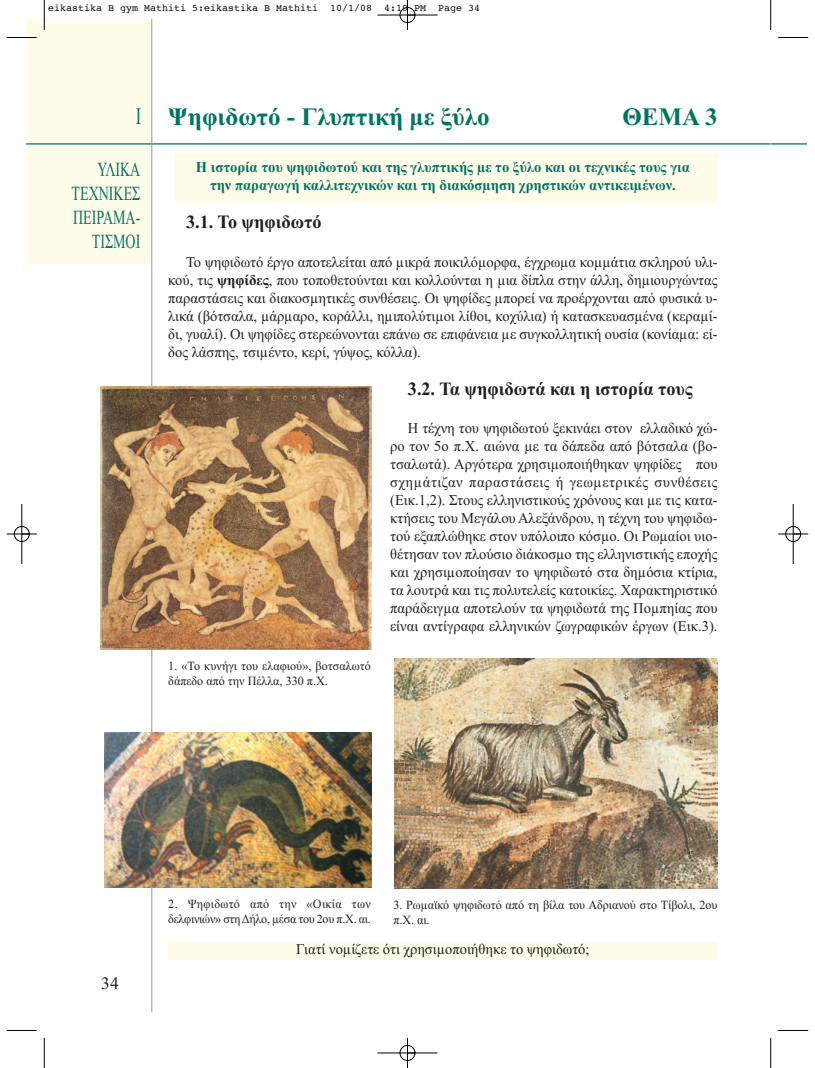
<style>
.page{position:relative;width:815px;height:1068px;background:#fff}
.page>*{position:absolute;margin:0;border:0;box-sizing:border-box;transform-origin:0 0}
.t1{font:700 25px "Times New Roman";color:#017462}
.t2{font:20px/24px "Times New Roman";color:#017462;text-align:right;scale:.7 1}
.t3{font:700 18.75px "Times New Roman";color:#231f20}
.t4{font:17.5px "Times New Roman";color:#231f20}
.t5{font:15px/18px "Times New Roman";color:#231f20;text-align:justify}
.t6{font:700 15px/18.2px "Times New Roman";color:#017462;text-align:center}
.t7{font:12.5px/15px "Times New Roman";color:#231f20}
.t8{font:12.5px/15px "Times New Roman";letter-spacing:-.02em;color:#231f20}
.t9{font:10px "Courier";color:#000}
.s1{font-weight:400;font-size:23.75px}
.s2{font-weight:700}
</style>
<div class="page">
<div style="left:175px;top:152px;width:543px;height:51px;background:#fffde9"></div>
<hr style="left:771px;top:143px;width:35px;height:1px;background:#017462">
<div style="left:26px;top:19px;width:125px;height:245px;background:#fffde9"></div>
<hr style="left:26px;top:143px;width:745px;height:1px;background:#017462">
<hr style="left:151px;top:19px;width:1px;height:992px;background:#939598">
<img style="left:101px;top:386px;width:271px;height:263px">
<img style="left:105px;top:732px;width:267px;height:155px">
<img style="left:394px;top:658px;width:324px;height:230px">
<div style="left:168px;top:941px;width:550px;height:18px;background:#fffde9"></div>
<hr style="left:44px;top:0;width:1px;height:30px;background:#000">
<hr style="left:7px;top:37px;width:30px;height:1px;background:#000">
<hr style="left:770px;top:0;width:1px;height:30px;background:#000">
<hr style="left:778px;top:37px;width:30px;height:1px;background:#000">
<hr style="left:44px;top:1037px;width:1px;height:30px;background:#000">
<hr style="left:7px;top:1029px;width:30px;height:1px;background:#000">
<hr style="left:770px;top:1037px;width:1px;height:30px;background:#000">
<hr style="left:778px;top:1029px;width:30px;height:1px;background:#000">
<div style="left:14px;top:526px;width:16px;height:15px;border:1px solid #fff;border-radius:50%"></div>
<div style="left:785px;top:526px;width:16px;height:15px;border:1px solid #fff;border-radius:50%"></div>
<hr style="left:377px;top:15px;width:60px;height:1px;background:#000">
<hr style="left:377px;top:1052px;width:60px;height:1px;background:#000">
<hr style="left:22px;top:504px;width:1px;height:60px;background:#000">
<hr style="left:793px;top:504px;width:1px;height:60px;background:#000">
<hr style="left:407px;top:0;width:1px;height:30px;background:#000">
<hr style="left:407px;top:1037px;width:1px;height:30px;background:#000">
<hr style="left:7px;top:533px;width:30px;height:1px;background:#000">
<hr style="left:778px;top:533px;width:30px;height:1px;background:#000">
<div style="left:400px;top:7px;width:15px;height:16px;border:1px solid #000;border-radius:50%"></div>
<div style="left:400px;top:1044px;width:15px;height:16px;border:1px solid #000;border-radius:50%"></div>
<div style="left:14px;top:526px;width:15px;height:15px;border:1px solid #000;border-radius:50%"></div>
<div style="left:786px;top:526px;width:15px;height:15px;border:1px solid #000;border-radius:50%"></div>
<p class="t9" style="left:48px;top:4px;width:433px">eikastika B gym Mathiti 5:eikastika B Mathiti 10/1/08 4:10 PM Page 34</p>
<h1 class="t1" style="left:136px;top:101px;width:355px"><span class="s1">I</span> Ψηφιδωτό - Γλυπτική με ξύλο</h1>
<h1 class="t1" style="left:622px;top:101px;width:97px">ΘΕΜΑ 3</h1>
<h2 class="t2" style="left:72px;top:159px;width:100px">ΥΛΙΚΑ<br>ΤΕΧΝΙΚΕΣ<br>ΠΕΙΡΑΜΑ-<br>ΤΙΣΜΟΙ</h2>
<p class="t6" style="left:196px;top:157px;width:495px">Η ιστορία του ψηφιδωτού και της γλυπτικής µε το ξύλο και οι τεχνικές τους για την παραγωγή καλλιτεχνικών και τη διακόσµηση χρηστικών αντικειµένων.</p>
<p class="t3" style="left:186px;top:211px;width:137px">3.1. Το ψηφιδωτό</p>
<p class="t5" style="left:168px;top:254px;width:551px;text-indent:18px">Το ψηφιδωτό έργο αποτελείται από µικρά ποικιλόµορφα, έγχρωµα κοµµάτια σκληρού υλι&shy;κού, τις <span class="s2">ψηφίδες</span>, που τοποθετούνται και κολλούνται η µια δίπλα στην άλλη, δηµιουργώντας παραστάσεις και διακοσµητικές συνθέσεις. Οι ψηφίδες µπορεί να προέρχονται από φυσικά υ&shy;λικά (βότσαλα, µάρµαρο, κοράλλι, ηµιπολύτιµοι λίθοι, κοχύλια) ή κατασκευασµένα (κεραµί&shy;δι, γυαλί). Οι ψηφίδες στερεώνονται επάνω σε επιφάνεια µε συγκολλητική ουσία (κονίαµα: εί&shy;δος λάσπης, τσιµέντο, κερί, γύψος, κόλλα).</p>
<p class="t3" style="left:408px;top:377px;width:286px">3.2. Τα ψηφιδωτά και η ιστορία τους</p>
<p class="t5" style="left:390px;top:420px;width:329px;text-indent:18px">Η τέχνη του ψηφιδωτού ξεκινάει στον ελλαδικό χώ&shy;ρο τον 5ο π.Χ. αιώνα µε τα δάπεδα από βότσαλα (βο&shy;τσαλωτά). Αργότερα χρησιµοποιήθηκαν ψηφίδες που σχηµάτιζαν παραστάσεις ή γεωµετρικές συνθέσεις (Εικ.1,2). Στους ελληνιστικούς χρόνους και µε τις κατα&shy;κτήσεις του Μεγάλου Αλεξάνδρου, η τέχνη του ψηφιδω&shy;τού εξαπλώθηκε στον υπόλοιπο κόσµο. Οι Ρωµαίοι υιο&shy;θέτησαν τον πλούσιο διάκοσµο της ελληνιστικής εποχής και χρησιµοποίησαν το ψηφιδωτό στα δηµόσια κτίρια, τα λουτρά και τις πολυτελείς κατοικίες. Χαρακτηριστικό παράδειγµα αποτελούν τα ψηφιδωτά της Ποµπηίας που είναι αντίγραφα ελληνικών ζωγραφικών έργων (Εικ.3).</p>
<p class="t7" style="left:168px;top:659px;width:204px">1. «Το κυνήγι του ελαφιού», βοτσαλωτό δάπεδο από την Πέλλα, 330 π.Χ.</p>
<p class="t4" style="left:101px;top:976px;width:19px">34</p>
<p class="t8" style="left:168px;top:897px;width:204px">2. Ψηφιδωτό από την «Οικία των δελφινιών» στη Δήλο, µέσα του 2ου π.Χ. αι.</p>
<p class="t7" style="left:393px;top:897px;width:326px">3. Ρωµαϊκό ψηφιδωτό από τη βίλα του Αδριανού στο Τίβολι, 2ου π.Χ. αι.</p>
<p class="t5" style="left:296px;top:941px;width:295px">Γιατί νοµίζετε ότι χρησιµοποιήθηκε το ψηφιδωτό;</p>
</div>
